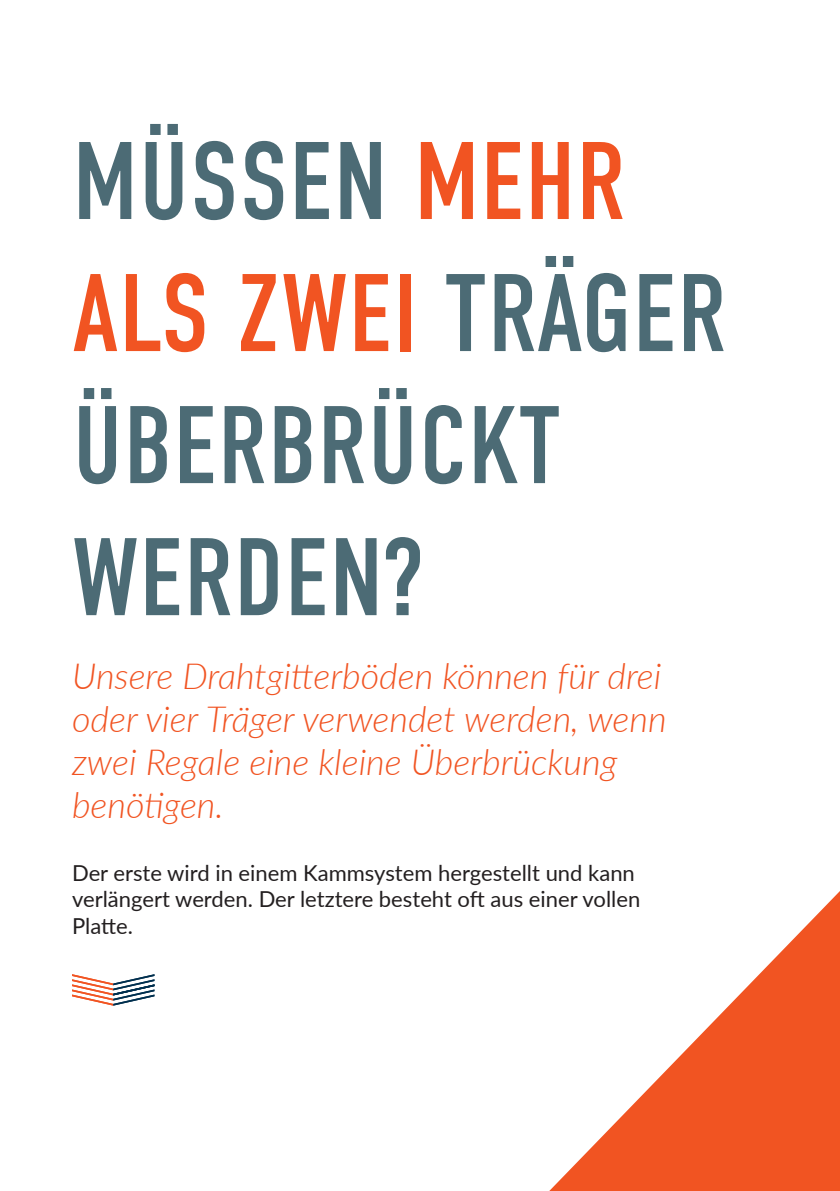
<style>
.page{position:relative;width:840px;height:1191px;background:#fff}
.page>*{position:absolute;margin:0;border:0;box-sizing:border-box;transform-origin:0 0}
.TITLES{font:110px/132px "DIN Condensed";letter-spacing:.01em;color:#4c6b75}
.Copy{font:italic 300 36px/43.2px "Lato";color:#f15422}
.Copy-2{font:22px/26.4px "Lato";color:#231f20}
.s1{color:#f15422}
</style>
<div class="page">
<svg style="left:72px;top:974px;width:82px;height:31px"></svg>
<svg style="left:549px;top:892px;width:290px;height:299px"></svg>
<p class="TITLES" style="left:73px;top:117px;width:655px">MÜSSEN <span class="s1">MEHR<br>ALS ZWEI</span> TRÄGER<br>ÜBERBRÜCKT<br>WERDEN?</p>
<p class="Copy" style="left:72px;top:652px;width:595px">Unsere Drahtgitterböden können für drei oder vier Träger verwendet werden, wenn zwei Regale eine kleine Überbrückung benötigen.</p>
<p class="Copy-2" style="left:72px;top:858px;width:569px">Der erste wird in einem Kammsystem hergestellt und kann verlängert werden. Der letztere besteht oft aus einer vollen<br>Platte.</p>
</div>
